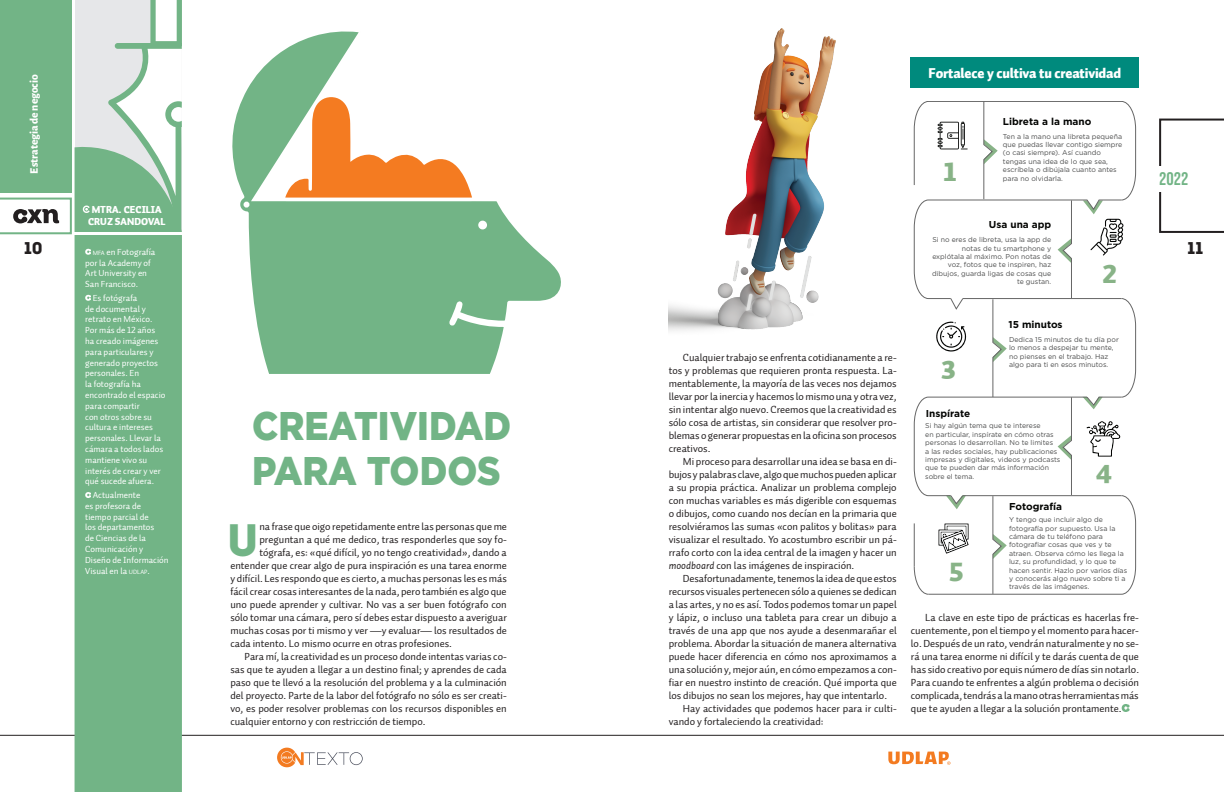
<style>
.page{position:relative;width:1224px;height:792px;background:#fff}
.page>*{position:absolute;margin:0;border:0;box-sizing:border-box;transform-origin:0 0}
.t1{font:45.4px "Intro";color:#72b486}
.t2{font:900 40px/45px "Gotham";color:#72b486;scale:.9 1}
.t3{font:26px "Auto 1 Black LF";color:#88b387}
.t4{font:18.3px "Bebas Neue";color:#72b486}
.t5{font:17px "Intro";color:#231f20}
.t6{font:14px "Auto 1 Black LF";letter-spacing:-.01em;color:#fff}
.t7{font:800 11.5px "Alegreya Sans";color:#fff}
.t8{font:10.5px/13px "Auto 1 Regular LF";color:#231f20;text-align:justify}
.t9{font:700 10px "Gotham";color:#040503}
.t10{font:900 10px/12px "Auto 2";color:#fff;text-align:center}
.t11{font:9px/10.8px "Auto 1 Regular LF";color:#fff}
.t12{font:7px/8.4px "Gotham";color:#4c4d4d}
.s1{font-size:6.3px}
.s2{font-family:"Auto 1 Italic LF"}
</style>
<div class="page">
<div style="left:911px;top:57px;width:228px;height:31px;background:#008a7d"></div>
<svg style="left:232px;top:31px;width:329px;height:343px"></svg>
<svg style="left:285px;top:97px;width:187px;height:101px"></svg>
<img style="left:669px;top:28px;width:245px;height:303px">
<svg style="left:1122px;top:704px;width:8px;height:8px"></svg>
<svg style="left:914px;top:101px;width:222px;height:494px"></svg>
<hr style="left:0;top:735px;width:612px;height:1px;background:#231f20">
<hr style="left:612px;top:735px;width:612px;height:1px;background:#231f20">
<svg style="left:888px;top:752px;width:63px;height:13px"></svg>
<svg style="left:277px;top:748px;width:86px;height:19px"></svg>
<div style="left:0;top:0;width:72px;height:192px;background:#72b486"></div>
<svg style="left:0;top:198px;width:72px;height:36px"></svg>
<svg style="left:1159px;top:192px;width:65px;height:41px"></svg>
<svg style="left:1159px;top:118px;width:65px;height:48px"></svg>
<div style="left:75px;top:0;width:107px;height:565px;background:#e6e7e9"></div>
<svg style="left:108px;top:0;width:74px;height:136px"></svg>
<div style="left:75px;top:136px;width:107px;height:656px;background:#72b486"></div>
<svg style="left:83px;top:206px;width:7px;height:7px"></svg>
<hr style="left:73px;top:232px;width:109px;height:3px;background:#fff">
<svg style="left:85px;top:249px;width:6px;height:6px"></svg>
<svg style="left:85px;top:295px;width:6px;height:6px"></svg>
<svg style="left:85px;top:492px;width:6px;height:6px"></svg>
<p class="t7" style="left:26px;top:174px;width:101px;rotate:-90deg">Estrategia de negocio</p>
<h3 class="t5" style="left:25px;top:238px;width:20px">10</h3>
<p class="t10" style="left:88px;top:204px;width:79px">MTRA. CECILIA<br>CRUZ SANDOVAL</p>
<p class="t11" style="left:85px;top:246px;width:72px;text-indent:8px"><span class="s1">MFA</span> en Fotografía por la Academy of<br>Art University en<br>San Francisco.</p>
<p class="t11" style="left:85px;top:292px;width:82px;text-indent:8px">Es fotógrafa<br>de documental y retrato en México.<br>Por más de 12 años ha creado imágenes para particulares y generado proyectos personales. En<br>la fotografía ha encontrado el espacio para compartir<br>con otros sobre su cultura e intereses personales. Llevar la cámara a todos lados mantiene vivo su interés de crear y ver qué sucede afuera.</p>
<p class="t11" style="left:85px;top:490px;width:85px;text-indent:8px">Actualmente<br>es profesora de tiempo parcial de<br>los departamentos<br>de Ciencias de la<br>Comunicación y<br>Diseño de Información<br>Visual en la <span class="s1">UDLAP</span>.</p>
<h2 class="t2" style="left:252px;top:402px;width:290px">CREATIVIDAD<br>PARA TODOS</h2>
<h1 class="t1" style="left:227px;top:513px;width:34px">U</h1>
<p class="t8" style="left:259px;top:520px;width:249px">na frase que oigo repetidamente entre las personas que me</p>
<p class="t8" style="left:259px;top:533px;width:249px">preguntan a qué me dedico, tras responderles que soy fo-</p>
<p class="t8" style="left:259px;top:546px;width:249px">tógrafa, es: «qué difícil, yo no tengo creatividad», dando a</p>
<p class="t8" style="left:230px;top:559px;width:278px">entender que crear algo de pura inspiración es una tarea enorme</p>
<p class="t8" style="left:230px;top:572px;width:278px">y difícil. Les respondo que es cierto, a muchas personas les es más</p>
<p class="t8" style="left:230px;top:585px;width:278px">fácil crear cosas interesantes de la nada, pero también es algo que</p>
<p class="t8" style="left:230px;top:598px;width:278px">uno puede aprender y cultivar. No vas a ser buen fotógrafo con</p>
<p class="t8" style="left:230px;top:611px;width:278px">sólo tomar una cámara, pero sí debes estar dispuesto a averiguar</p>
<p class="t8" style="left:230px;top:624px;width:278px">muchas cosas por ti mismo y ver —y evaluar— los resultados de</p>
<p class="t8" style="left:230px;top:637px;width:223px">cada intento. Lo mismo ocurre en otras profesiones.</p>
<p class="t8" style="left:245px;top:650px;width:264px">Para mí, la creatividad es un proceso donde intentas varias co-</p>
<p class="t8" style="left:230px;top:663px;width:278px">sas que te ayuden a llegar a un destino final; y aprendes de cada</p>
<p class="t8" style="left:230px;top:676px;width:278px">paso que te llevó a la resolución del problema y a la culminación</p>
<p class="t8" style="left:230px;top:689px;width:278px">del proyecto. Parte de la labor del fotógrafo no sólo es ser creati-</p>
<p class="t8" style="left:230px;top:702px;width:278px">vo, es poder resolver problemas con los recursos disponibles en</p>
<p class="t8" style="left:230px;top:715px;width:197px">cualquier entorno y con restricción de tiempo.</p>
<h3 class="t6" style="left:929px;top:64px;width:194px">Fortalece y cultiva tu creatividad</h3>
<h3 class="t3" style="left:944px;top:155px;width:14px">1</h3>
<p class="t9" style="left:1003px;top:115px;width:90px">Libreta a la mano</p>
<p class="t12" style="left:1003px;top:132px;width:121px">Ten a la mano una libreta pequeña que puedas llevar contigo siempre (o casi siempre). Así cuando tengas una idea de lo que sea, escríbela o dibújala cuanto antes para no olvidarla.</p>
<p class="t8" style="left:669px;top:351px;width:230px;text-indent:14px">Cualquier trabajo se enfrenta cotidianamente a re&shy;tos y problemas que requieren pronta respuesta. La&shy;mentablemente, la mayoría de las veces nos dejamos llevar por la inercia y hacemos lo mismo una y otra vez, sin intentar algo nuevo. Creemos que la creatividad es sólo cosa de artistas, sin considerar que resolver pro&shy;blemas o generar propuestas en la oficina son procesos creativos.</p>
<p class="t8" style="left:669px;top:455px;width:230px;text-indent:14px">Mi proceso para desarrollar una idea se basa en di&shy;bujos y palabras clave, algo que muchos pueden aplicar a su propia práctica. Analizar un problema complejo con muchas variables es más digerible con esquemas o dibujos, como cuando nos decían en la primaria que resolviéramos las sumas «con palitos y bolitas» para visualizar el resultado. Yo acostumbro escribir un pá&shy;rrafo corto con la idea central de la imagen y hacer un <span class="s2">moodboard</span> con las imágenes de inspiración.</p>
<p class="t8" style="left:683px;top:572px;width:215px">Desafortunadamente, tenemos la idea de que estos</p>
<p class="t8" style="left:669px;top:585px;width:230px">recursos visuales pertenecen sólo a quienes se dedican</p>
<p class="t8" style="left:669px;top:598px;width:230px">a las artes, y no es así. Todos podemos tomar un papel</p>
<p class="t8" style="left:669px;top:611px;width:230px">y lápiz, o incluso una tableta para crear un dibujo a</p>
<p class="t8" style="left:669px;top:624px;width:230px">través de una app que nos ayude a desenmarañar el</p>
<p class="t8" style="left:669px;top:637px;width:230px">problema. Abordar la situación de manera alternativa</p>
<p class="t8" style="left:669px;top:650px;width:230px">puede hacer diferencia en cómo nos aproximamos a</p>
<p class="t8" style="left:669px;top:663px;width:230px">una solución y, mejor aún, en cómo empezamos a con-</p>
<p class="t8" style="left:669px;top:676px;width:230px">fiar en nuestro instinto de creación. Qué importa que</p>
<p class="t8" style="left:669px;top:689px;width:220px">los dibujos no sean los mejores, hay que intentarlo.</p>
<p class="t8" style="left:683px;top:702px;width:215px">Hay actividades que podemos hacer para ir culti-</p>
<p class="t8" style="left:669px;top:715px;width:157px">vando y fortaleciendo la creatividad:</p>
<p class="t9" style="left:989px;top:218px;width:64px">Usa una app</p>
<p class="t12" style="left:932px;top:235px;width:121px;text-align:right">Si no eres de libreta, usa la app de notas de tu smartphone y explótala al máximo. Pon notas de voz, fotos que te inspiren, haz dibujos, guarda ligas de cosas que te gustan.</p>
<p class="t9" style="left:1009px;top:318px;width:56px">15 minutos</p>
<h3 class="t3" style="left:1102px;top:257px;width:16px">2</h3>
<h3 class="t3" style="left:941px;top:353px;width:16px">3</h3>
<p class="t9" style="left:926px;top:407px;width:46px">Inspírate</p>
<p class="t12" style="left:1009px;top:335px;width:111px">Dedica 15 minutos de tu día por lo menos a despejar tu mente, no pienses en el trabajo. Haz algo para ti en esos minutos.</p>
<p class="t12" style="left:925px;top:422px;width:137px">Si hay algún tema que te interese<br>en particular, inspírate en cómo otras personas lo desarrollan. No te limites<br>a las redes sociales, hay publicaciones impresas y digitales, videos y podcasts que te pueden dar más información sobre el tema.</p>
<p class="t9" style="left:1009px;top:500px;width:55px">Fotografía</p>
<h3 class="t3" style="left:1096px;top:457px;width:17px">4</h3>
<h3 class="t3" style="left:950px;top:555px;width:16px">5</h3>
<p class="t12" style="left:1009px;top:515px;width:120px">Y tengo que incluir algo de fotografía por supuesto. Usa la cámara de tu teléfono para fotografiar cosas que ves y te atraen. Observa cómo les llega la luz, su profundidad, y lo que te hacen sentir. Hazlo por varios días y conocerás algo nuevo sobre ti a través de las imágenes.</p>
<p class="t8" style="left:911px;top:611px;width:230px;text-indent:14px">La clave en este tipo de prácticas es hacerlas fre&shy;cuentemente, pon el tiempo y el momento para hacer&shy;lo. Después de un rato, vendrán naturalmente y no se&shy;rá una tarea enorme ni difícil y te darás cuenta de que has sido creativo por equis número de días sin notarlo.<br>Para cuando te enfrentes a algún problema o decisión complicada, tendrás a la mano otras herramientas más que te ayuden a llegar a la solución prontamente.</p>
<h3 class="t4" style="left:1159px;top:168px;width:31px">2022</h3>
<h3 class="t5" style="left:1188px;top:238px;width:17px">11</h3>
</div>
